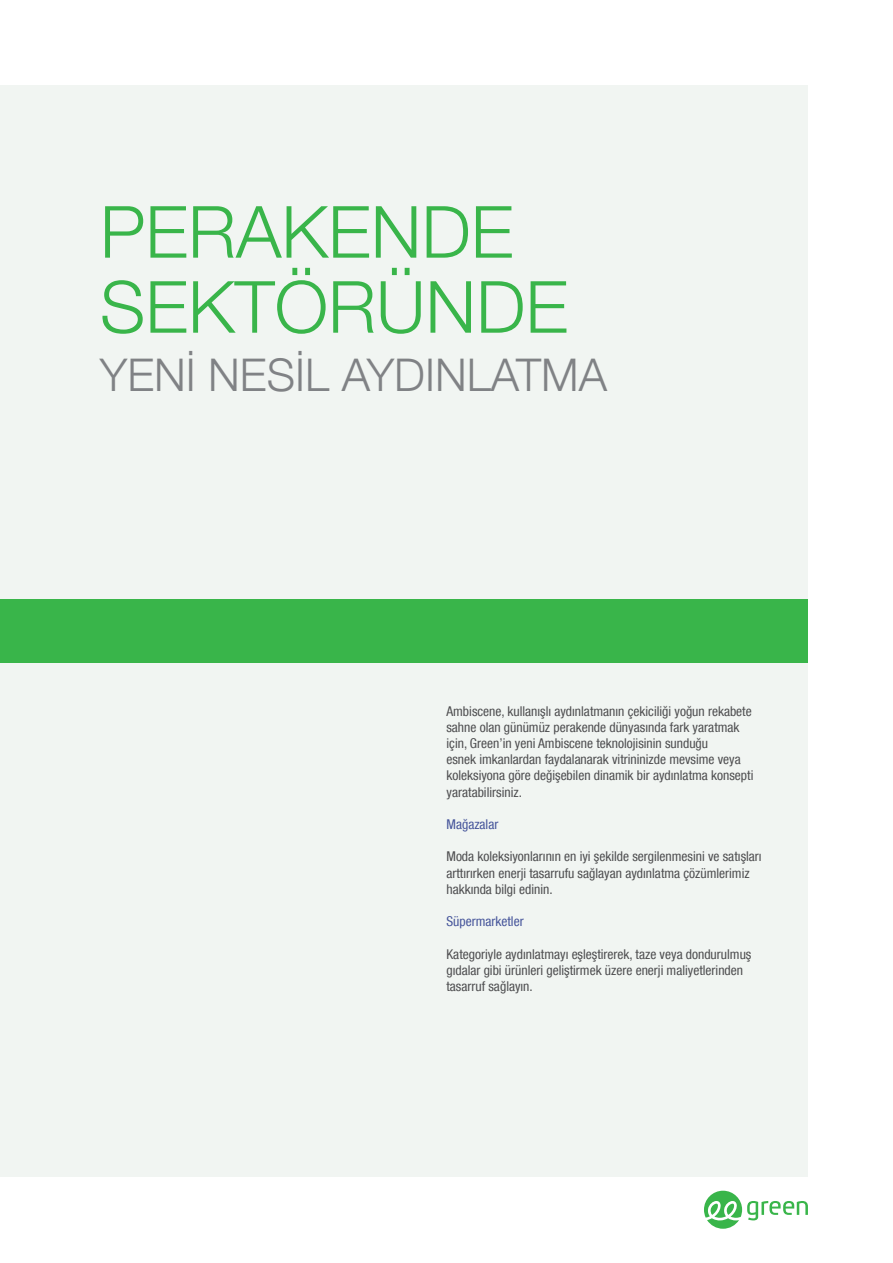
<style>
.page{position:relative;width:893px;height:1263px;background:#fff}
.page>*{position:absolute;margin:0;border:0;box-sizing:border-box;transform-origin:0 0}
.t1{font:300 72px/75px "Helvetica Neue LT Com";color:#39b54a}
.t2{font:300 45px "Helvetica Neue LT Com";color:#808285}
.t3{font:condensed 13.5px/16.2px "Helvetica Neue LT Com";color:#4d4d4f}
.t4{font:condensed 13.5px "Helvetica Neue LT Com";color:#45549a}
</style>
<div class="page">
<svg style="left:704px;top:1191px;width:104px;height:38px"></svg>
<div style="left:0;top:85px;width:808px;height:1092px;background:#f1f5f2"></div>
<div style="left:0;top:600px;width:808px;height:63px;background:#39b54a"></div>
<h1 class="t1" style="left:100px;top:193px;width:470px">PERAKENDE<br>SEKTÖRÜNDE</h1>
<h2 class="t2" style="left:100px;top:348px;width:509px">YENİ NESİL AYDINLATMA</h2>
<p class="t3" style="left:446px;top:702px;width:308px">Ambiscene, kullanışlı aydınlatmanın çekiciliği yoğun rekabete sahne olan günümüz perakende dünyasında fark yaratmak için, Green’in yeni Ambiscene teknolojisinin sunduğu<br>esnek imkanlardan faydalanarak vitrininizde mevsime veya koleksiyona göre değişebilen dinamik bir aydınlatma konsepti yaratabilirsiniz.</p>
<p class="t4" style="left:446px;top:816px;width:53px">Mağazalar</p>
<p class="t3" style="left:446px;top:848px;width:317px">Moda koleksiyonlarının en iyi şekilde sergilenmesini ve satışları arttırırken enerji tasarrufu sağlayan aydınlatma çözümlerimiz hakkında bilgi edinin.</p>
<p class="t4" style="left:446px;top:913px;width:79px">Süpermarketler</p>
<p class="t3" style="left:446px;top:945px;width:306px">Kategoriyle aydınlatmayı eşleştirerek, taze veya dondurulmuş gıdalar gibi ürünleri geliştirmek üzere enerji maliyetlerinden tasarruf sağlayın.</p>
</div>
